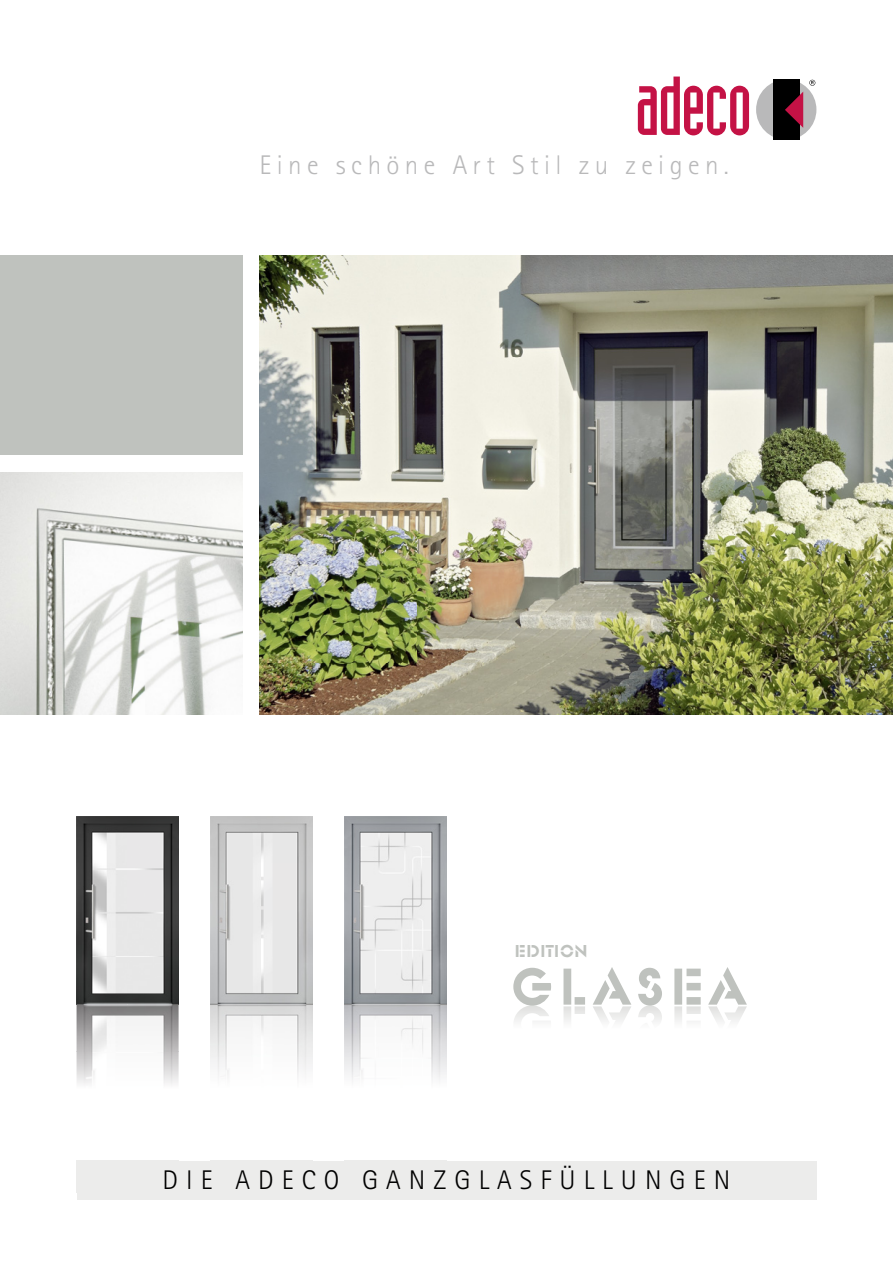
<style>
.page{position:relative;width:893px;height:1263px;background:#fff}
.page>*{position:absolute;margin:0;border:0;box-sizing:border-box;transform-origin:0 0}
.t1{font:54px "Glaser Stencil";letter-spacing:.09em;color:#bfc2be}
.t2{font:300 27px "AT Rotis Sans Serif";letter-spacing:.2em;color:#b9b9ba}
.t3{font:300 27px "AT Rotis Sans Serif";letter-spacing:.3em;color:#000}
.t4{font:18px "Glaser Stencil";color:#bfc2be}
</style>
<div class="page">
<svg style="left:708px;top:1006px;width:39px;height:16px"></svg>
<svg style="left:674px;top:1006px;width:27px;height:16px"></svg>
<svg style="left:514px;top:1005px;width:148px;height:17px"></svg>
<div style="left:77px;top:1161px;width:739px;height:38px;background:#ececeb"></div>
<img style="left:76px;top:816px;width:103px;height:188px">
<img style="left:77px;top:1004px;width:51px;height:157px">
<img style="left:128px;top:1004px;width:51px;height:157px">
<img style="left:76px;top:1161px;width:1px;height:31px">
<img style="left:210px;top:816px;width:103px;height:345px">
<img style="left:344px;top:816px;width:102px;height:345px">
<div style="left:756px;top:79px;width:60px;height:61px;background:#b9b9ba;border-radius:50%"></div>
<div style="left:773px;top:79px;width:27px;height:61px;background:#000"></div>
<svg style="left:785px;top:92px;width:18px;height:36px"></svg>
<svg style="left:809px;top:80px;width:6px;height:6px"></svg>
<svg style="left:638px;top:77px;width:111px;height:58px"></svg>
<img style="left:259px;top:255px;width:634px;height:459px">
<img style="left:0;top:472px;width:242px;height:242px">
<div style="left:0;top:255px;width:242px;height:200px;background:#bfc2be"></div>
<p class="t2" style="left:259px;top:154px;width:471px">Eine schöne Art Stil zu zeigen.</p>
<p class="t4" style="left:514px;top:940px;width:75px">EDITION</p>
<h1 class="t1" style="left:510px;top:954px;width:237px">GLASEA</h1>
<p class="t3" style="left:163px;top:1170px;width:569px">DIE ADECO GANZGLASFÜLLUNGEN</p>
</div>
